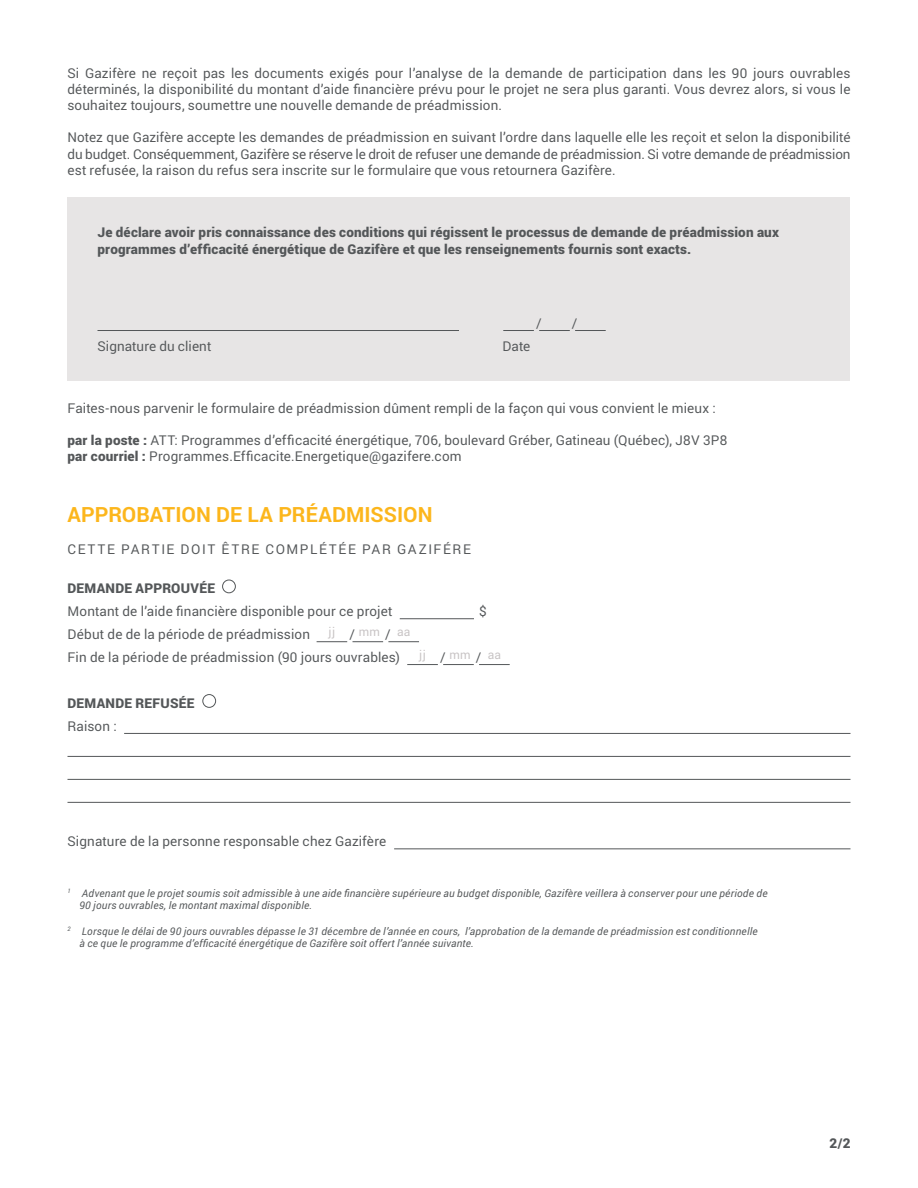
<style>
.page{position:relative;width:918px;height:1188px;background:#fff}
.page>*{position:absolute;margin:0;border:0;box-sizing:border-box;transform-origin:0 0}
.t1{font:700 21px "Roboto";color:#fcb61c}
.t2{font:13.5px/16.2px "Roboto";letter-spacing:.01em;color:#545759;text-align:justify}
.t3{font:900 13.5px/16.2px "Roboto";letter-spacing:.01em;color:#545759}
.t4{font:13.5px "Roboto";letter-spacing:.115em;color:#545759}
.t5{font:12px "Roboto";letter-spacing:.02em;color:#c7c3c4}
.t6{font:italic 10.5px/12.6px "Roboto";letter-spacing:.02em;color:#545759}
.s1{font-weight:900}
</style>
<div class="page">
<div style="left:68px;top:197px;width:782px;height:184px;background:#e7e5e5"></div>
<hr style="left:98px;top:330px;width:361px;height:1px;background:#545759">
<hr style="left:400px;top:618px;width:74px;height:1px;background:#545759">
<hr style="left:124px;top:733px;width:726px;height:1px;background:#545759">
<hr style="left:317px;top:641px;width:30px;height:1px;background:#545759">
<hr style="left:353px;top:641px;width:30px;height:1px;background:#545759">
<hr style="left:388px;top:641px;width:31px;height:1px;background:#545759">
<hr style="left:407px;top:664px;width:31px;height:1px;background:#545759">
<hr style="left:443px;top:664px;width:31px;height:1px;background:#545759">
<hr style="left:479px;top:664px;width:31px;height:1px;background:#545759">
<hr style="left:503px;top:330px;width:31px;height:1px;background:#545759">
<hr style="left:539px;top:330px;width:31px;height:1px;background:#545759">
<hr style="left:575px;top:330px;width:31px;height:1px;background:#545759">
<hr style="left:68px;top:756px;width:782px;height:1px;background:#545759">
<hr style="left:68px;top:779px;width:782px;height:1px;background:#545759">
<hr style="left:68px;top:802px;width:782px;height:1px;background:#545759">
<hr style="left:394px;top:848px;width:456px;height:1px;background:#545759">
<div style="left:222px;top:580px;width:14px;height:13px;border:1px solid #545759;border-radius:50%"></div>
<div style="left:202px;top:694px;width:14px;height:14px;border:1px solid #545759;border-radius:50%"></div>
<p class="t2" style="left:68px;top:64px;width:785px">Si Gazifère ne reçoit pas les documents exigés pour l’analyse de la demande de participation dans les 90 jours ouvrables déterminés, la disponibilité du montant d’aide financière prévu pour le projet ne sera plus garanti. Vous devrez alors, si vous le souhaitez toujours, soumettre une nouvelle demande de préadmission.</p>
<p class="t2" style="left:68px;top:129px;width:785px">Notez que Gazifère accepte les demandes de préadmission en suivant l’ordre dans laquelle elle les reçoit et selon la disponibilité du budget. Conséquemment, Gazifère se réserve le droit de refuser une demande de préadmission. Si votre demande de préadmission est refusée, la raison du refus sera inscrite sur le formulaire que vous retournera Gazifère.</p>
<p class="t3" style="left:98px;top:224px;width:683px">Je déclare avoir pris connaissance des conditions qui régissent le processus de demande de préadmission aux programmes d’efficacité énergétique de Gazifère et que les renseignements fournis sont exacts.</p>
<p class="t2" style="left:536px;top:315px;width:7px">/</p>
<p class="t2" style="left:572px;top:315px;width:7px">/</p>
<p class="t2" style="left:98px;top:338px;width:115px">Signature du client</p>
<p class="t2" style="left:502px;top:338px;width:29px">Date</p>
<p class="t2" style="left:68px;top:400px;width:650px">Faites-nous parvenir le formulaire de préadmission dûment rempli de la façon qui vous convient le mieux :</p>
<p class="t2" style="left:68px;top:431px;width:661px"><span class="s1">par la poste :</span> ATT: Programmes d’efficacité énergétique, 706, boulevard Gréber, Gatineau (Québec), J8V 3P8</p>
<p class="t2" style="left:68px;top:448px;width:396px"><span class="s1">par courriel :</span> Programmes.Efficacite.Energetique@gazifere.com</p>
<p class="t1" style="left:68px;top:500px;width:367px">APPROBATION DE LA PRÉADMISSION</p>
<p class="t4" style="left:68px;top:540px;width:405px">CETTE PARTIE DOIT ÊTRE COMPLÉTÉE PAR GAZIFÉRE</p>
<p class="t3" style="left:68px;top:580px;width:149px">DEMANDE APPROUVÉE</p>
<p class="t2" style="left:68px;top:603px;width:326px">Montant de l’aide financière disponible pour ce projet</p>
<p class="t2" style="left:479px;top:603px;width:9px">$</p>
<p class="t2" style="left:68px;top:626px;width:244px">Début de de la période de préadmission</p>
<p class="t2" style="left:68px;top:649px;width:334px">Fin de la période de préadmission (90 jours ouvrables)</p>
<p class="t3" style="left:68px;top:694px;width:129px">DEMANDE REFUSÉE</p>
<p class="t2" style="left:68px;top:718px;width:51px">Raison :</p>
<p class="t5" style="left:329px;top:624px;width:8px">jj</p>
<p class="t2" style="left:349px;top:626px;width:7px">/</p>
<p class="t2" style="left:385px;top:626px;width:7px">/</p>
<p class="t5" style="left:359px;top:624px;width:23px">mm</p>
<p class="t5" style="left:397px;top:624px;width:15px">aa</p>
<p class="t5" style="left:419px;top:647px;width:8px">jj</p>
<p class="t2" style="left:440px;top:649px;width:7px">/</p>
<p class="t2" style="left:476px;top:649px;width:7px">/</p>
<p class="t5" style="left:449px;top:647px;width:23px">mm</p>
<p class="t5" style="left:488px;top:647px;width:15px">aa</p>
<p class="t2" style="left:68px;top:832px;width:320px">Signature de la personne responsable chez Gazifère</p>
<p class="t6" style="left:80px;top:887px;width:690px;text-indent:-12px"><sup>1</sup> Advenant que le projet soumis soit admissible à une aide financière supérieure au budget disponible, Gazifère veillera à conserver pour une période de<br>90 jours ouvrables, le montant maximal disponible.</p>
<p class="t6" style="left:80px;top:925px;width:680px;text-indent:-12px"><sup>2</sup> Lorsque le délai de 90 jours ouvrables dépasse le 31 décembre de l’année en cours, l’approbation de la demande de préadmission est conditionnelle à ce que le programme d’efficacité énergétique de Gazifère soit offert l’année suivante.</p>
<p class="t3" style="left:830px;top:1134px;width:22px">2/2</p>
</div>
